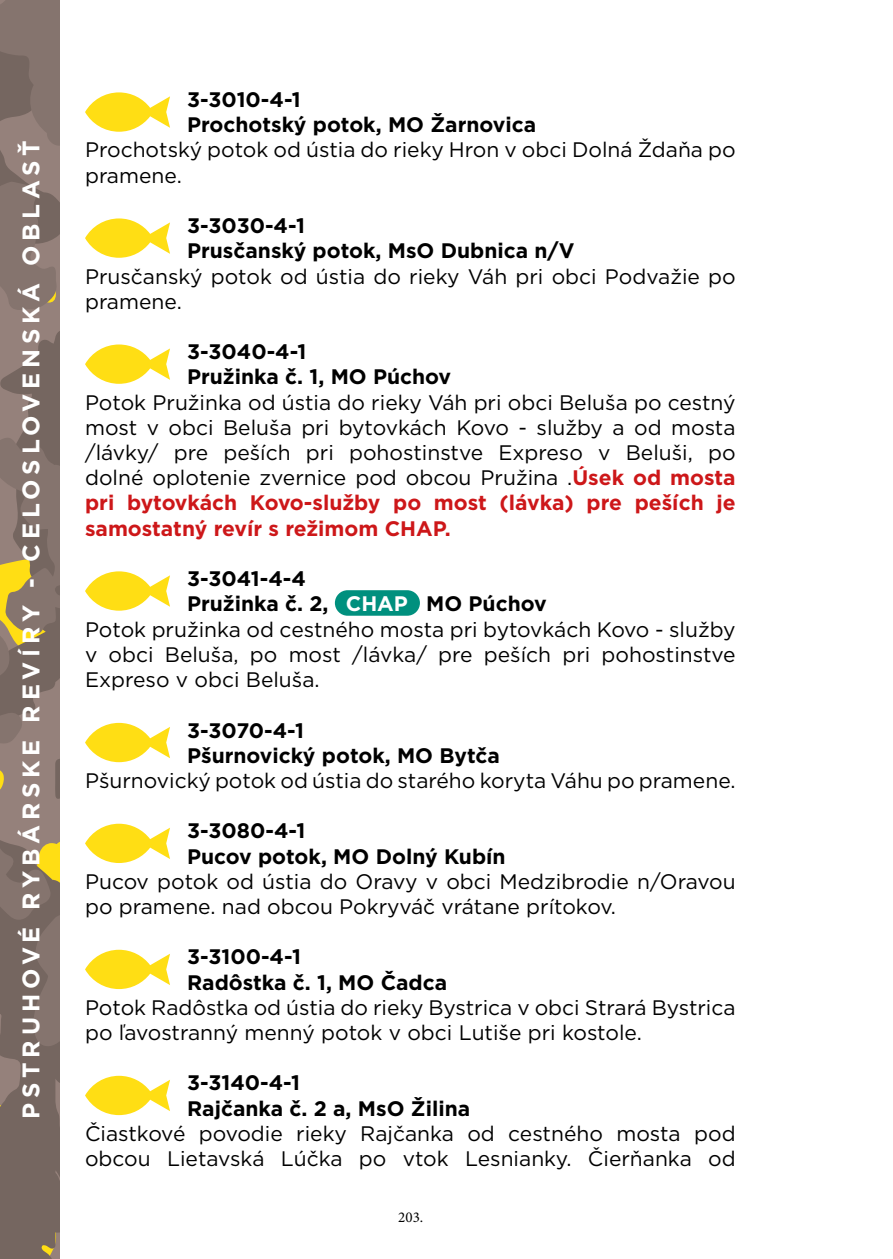
<style>
.page{position:relative;width:893px;height:1259px;background:#fff}
.page>*{position:absolute;margin:0;border:0;box-sizing:border-box;transform-origin:0 0}
.t1{font:700 24px "Gotham";letter-spacing:.2em;color:#fff}
.t2{font:21px/25.2px "Gotham";color:#000}
.t3{font:700 21px/25.2px "Gotham";color:#000}
.t4{font:15px "Minion Pro";color:#000}
.s1{font-weight:700;color:#cd1719}
.s2{color:#fff}
</style>
<div class="page">
<svg style="left:0;top:326px;width:60px;height:933px;background:#857466"></svg>
<svg style="left:0;top:0;width:60px;height:310px;background:#86746e"></svg>
<svg style="left:85px;top:92px;width:85px;height:40px"></svg>
<svg style="left:85px;top:218px;width:85px;height:40px"></svg>
<svg style="left:85px;top:344px;width:85px;height:40px"></svg>
<svg style="left:85px;top:571px;width:85px;height:39px"></svg>
<div style="left:335px;top:590px;width:85px;height:26px;background:#00907e;border-radius:13px"></div>
<svg style="left:85px;top:723px;width:85px;height:39px"></svg>
<svg style="left:85px;top:823px;width:85px;height:40px"></svg>
<svg style="left:85px;top:949px;width:85px;height:40px"></svg>
<svg style="left:85px;top:1075px;width:85px;height:40px"></svg>
<p class="t1" style="left:15px;top:1118px;width:979px;rotate:-90deg">PSTRUHOVÉ RYBÁRSKE REVÍRY - CELOSLOVENSKÁ OBLASŤ</p>
<p class="t3" style="left:187px;top:87px;width:351px">3-3010-4-1<br>Prochotský potok, MO Žarnovica</p>
<p class="t2" style="left:85px;top:137px;width:652px">Prochotský potok od ústia do rieky Hron v obci Dolná Ždaňa po pramene.</p>
<p class="t3" style="left:187px;top:213px;width:389px">3-3030-4-1<br>Prusčanský potok, MsO Dubnica n/V</p>
<p class="t2" style="left:85px;top:263px;width:652px">Prusčanský potok od ústia do rieky Váh pri obci Podvažie po pramene.</p>
<p class="t3" style="left:187px;top:339px;width:266px">3-3040-4-1<br>Pružinka č. 1, MO Púchov</p>
<p class="t2" style="left:85px;top:389px;width:652px;text-align:justify">Potok Pružinka od ústia do rieky Váh pri obci Beluša po cestný most v obci Beluša pri bytovkách Kovo - služby a od mosta /lávky/ pre peších pri pohostinstve Expreso v Beluši, po dolné oplotenie zvernice pod obcou Pružina .<span class="s1">Úsek od mosta pri bytovkách Kovo-služby po most (lávka) pre peších je samostatný revír s režimom CHAP.</span></p>
<p class="t3" style="left:187px;top:566px;width:120px">3-3041-4-4</p>
<p class="t3" style="left:187px;top:591px;width:361px">Pružinka č. 2, <span class="s2">CHAP</span> MO Púchov</p>
<p class="t2" style="left:85px;top:616px;width:652px">Potok pružinka od cestného mosta pri bytovkách Kovo - služby</p>
<p class="t2" style="left:85px;top:641px;width:652px">v obci Beluša, po most /lávka/ pre peších pri pohostinstve</p>
<p class="t2" style="left:85px;top:666px;width:236px">Expreso v obci Beluša.</p>
<p class="t3" style="left:187px;top:717px;width:314px">3-3070-4-1<br>Pšurnovický potok, MO Bytča</p>
<p class="t2" style="left:85px;top:767px;width:652px">Pšurnovický potok od ústia do starého koryta Váhu po pramene.</p>
<p class="t3" style="left:187px;top:818px;width:320px">3-3080-4-1<br>Pucov potok, MO Dolný Kubín</p>
<p class="t2" style="left:85px;top:868px;width:652px">Pucov potok od ústia do Oravy v obci Medzibrodie n/Oravou po pramene. nad obcou Pokryváč vrátane prítokov.</p>
<p class="t3" style="left:187px;top:944px;width:262px">3-3100-4-1<br>Radôstka č. 1, MO Čadca</p>
<p class="t2" style="left:85px;top:994px;width:652px">Potok Radôstka od ústia do rieky Bystrica v obci Strará Bystrica po ľavostranný menný potok v obci Lutiše pri kostole.</p>
<p class="t3" style="left:187px;top:1070px;width:285px">3-3140-4-1<br>Rajčanka č. 2 a, MsO Žilina</p>
<p class="t2" style="left:85px;top:1120px;width:652px">Čiastkové povodie rieky Rajčanka od cestného mosta pod obcou Lietavská Lúčka po vtok Lesnianky. Čierňanka od</p>
<p class="t4" style="left:398px;top:1207px;width:27px">203.</p>
</div>
